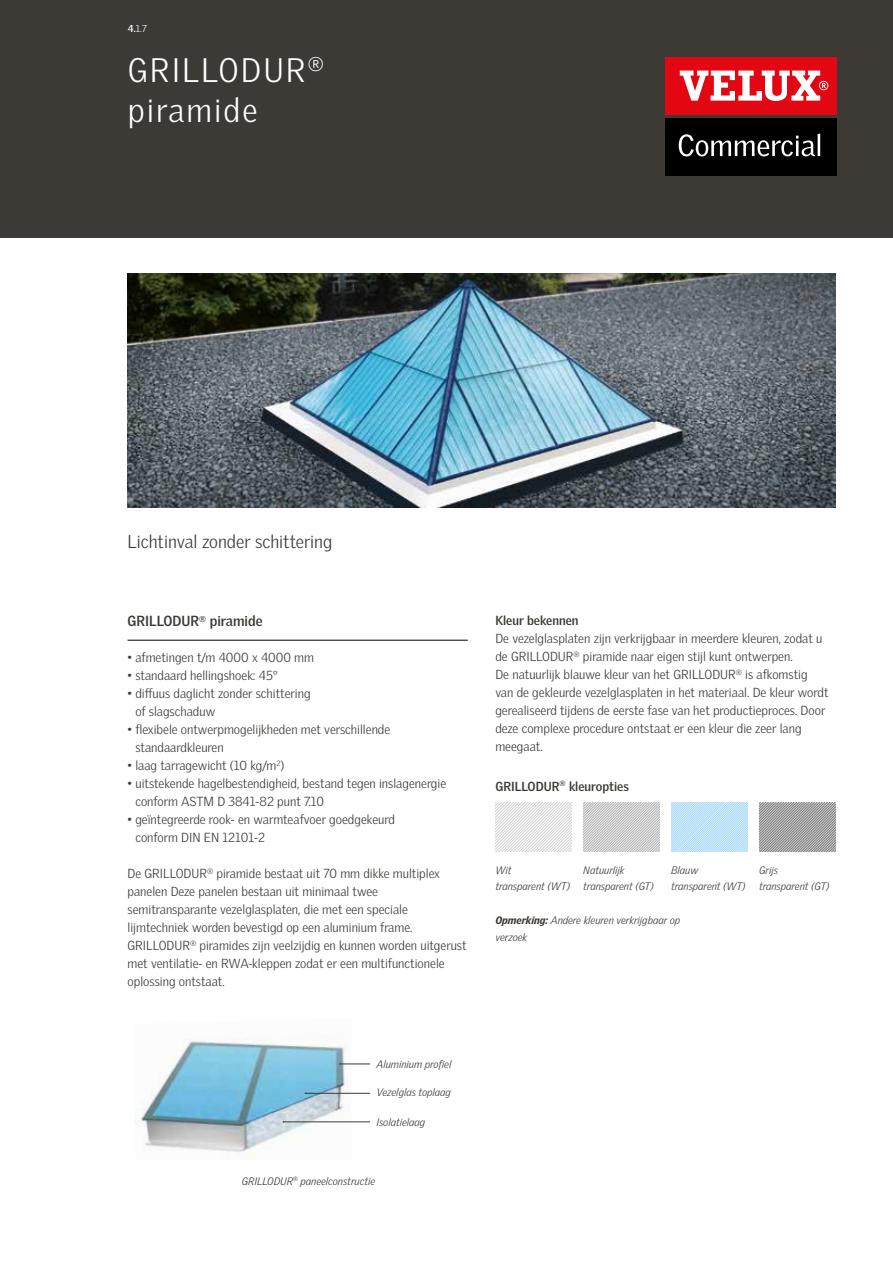
<style>
.page{position:relative;width:893px;height:1263px;background:#fff}
.page>*{position:absolute;margin:0;border:0;box-sizing:border-box;transform-origin:0 0}
.t1{font:300 33px/39.6px "Velux Gothic";letter-spacing:.06em;color:#fff}
.t2{font:300 18px "Velux Gothic";color:#3d3935}
.t3{font:700 14.25px "Velux Gothic";color:#3d3935}
.t4{font:300 12.75px/18px "Velux Gothic";color:#3d3935}
.t5{font:700 12.75px "Velux Gothic";color:#3d3935}
.t6{font:italic 300 10.5px/16.2px "Velux Gothic";color:#3d3935}
.t7{font:300 9.75px "Velux Gothic";color:#fff}
.s1{font-weight:700}
.s2{font-weight:900}
</style>
<div class="page">
<img style="left:135px;top:1039px;width:217px;height:119px">
<hr style="left:340px;top:1064px;width:30px;height:1px;background:#3d3935">
<hr style="left:305px;top:1093px;width:65px;height:1px;background:#3d3935">
<hr style="left:283px;top:1121px;width:87px;height:1px;background:#3d3935">
<svg style="left:495px;top:803px;width:77px;height:48px"></svg>
<svg style="left:583px;top:803px;width:77px;height:48px;background:#d0cfcf"></svg>
<svg style="left:759px;top:803px;width:77px;height:48px;background:#a5a5a5"></svg>
<svg style="left:671px;top:803px;width:77px;height:48px;background:#bfe3f8"></svg>
<img style="left:128px;top:273px;width:708px;height:234px">
<hr style="left:128px;top:640px;width:340px;height:1px;background:#000">
<div style="left:0;top:0;width:893px;height:237px;background:#3d3935"></div>
<div style="left:665px;top:57px;width:171px;height:57px;background:#e30613"></div>
<svg style="left:680px;top:71px;width:148px;height:30px"></svg>
<div style="left:665px;top:118px;width:171px;height:57px;background:#000"></div>
<svg style="left:679px;top:134px;width:141px;height:22px"></svg>
<p class="t7" style="left:128px;top:23px;width:20px"><span class="s1">4.</span>1.7</p>
<h1 class="t1" style="left:128px;top:50px;width:197px">GRILLODUR<sup>® </sup>piramide</h1>
<h2 class="t2" style="left:128px;top:531px;width:206px">Lichtinval zonder schittering</h2>
<p class="t3" style="left:128px;top:613px;width:137px">GRILLODUR<sup>®</sup> piramide</p>
<p class="t4" style="left:128px;top:648px;width:188px">• afmetingen t/m 4000 x 4000 mm</p>
<p class="t4" style="left:128px;top:666px;width:152px">• standaard hellingshoek: 45°</p>
<p class="t4" style="left:135px;top:684px;width:177px;text-indent:-8px">• diffuus daglicht zonder schittering of slagschaduw</p>
<p class="t4" style="left:135px;top:720px;width:256px;text-indent:-8px">• flexibele ontwerpmogelijkheden met verschillende standaardkleuren</p>
<p class="t4" style="left:128px;top:756px;width:158px">• laag tarragewicht (10 kg/m<sup>2</sup>)</p>
<p class="t4" style="left:135px;top:774px;width:312px;text-indent:-8px">• uitstekende hagelbestendigheid, bestand tegen inslagenergie conform ASTM D 3841-82 punt 7.10</p>
<p class="t4" style="left:135px;top:810px;width:261px;text-indent:-8px">• geïntegreerde rook- en warmteafvoer goedgekeurd conform DIN EN 12101-2</p>
<p class="t4" style="left:128px;top:864px;width:341px">De GRILLODUR<sup>®</sup> piramide bestaat uit 70 mm dikke multiplex panelen Deze panelen bestaan uit minimaal twee semitransparante vezelglasplaten, die met een speciale lijmtechniek worden bevestigd op een aluminium frame.<br>GRILLODUR<sup>®</sup> piramides zijn veelzijdig en kunnen worden uitgerust met ventilatie- en RWA-kleppen zodat er een multifunctionele oplossing ontstaat.</p>
<p class="t6" style="left:376px;top:1056px;width:76px">Aluminium profiel</p>
<p class="t6" style="left:376px;top:1084px;width:76px">Vezelglas toplaag</p>
<p class="t6" style="left:376px;top:1114px;width:50px">Isolatielaag</p>
<p class="t6" style="left:242px;top:1173px;width:135px">GRILLODUR<sup>®</sup> paneelconstructie</p>
<p class="t5" style="left:495px;top:613px;width:85px">Kleur bekennen</p>
<p class="t4" style="left:495px;top:629px;width:335px">De vezelglasplaten zijn verkrijgbaar in meerdere kleuren, zodat u de GRILLODUR<sup>®</sup> piramide naar eigen stijl kunt ontwerpen.<br>De natuurlijk blauwe kleur van het GRILLODUR<sup>®</sup> is afkomstig van de gekleurde vezelglasplaten in het materiaal. De kleur wordt gerealiseerd tijdens de eerste fase van het productieproces. Door deze complexe procedure ontstaat er een kleur die zeer lang meegaat.</p>
<p class="t5" style="left:495px;top:778px;width:135px">GRILLODUR<sup>®</sup> kleuropties</p>
<p class="t6" style="left:495px;top:862px;width:76px">Wit<br>transparent (WT)</p>
<p class="t6" style="left:583px;top:862px;width:72px">Natuurlijk transparent (GT)</p>
<p class="t6" style="left:759px;top:862px;width:72px">Grijs transparent (GT)</p>
<p class="t6" style="left:671px;top:862px;width:76px">Blauw transparent (WT)</p>
<p class="t6" style="left:495px;top:912px;width:186px"><span class="s2">Opmerking:</span> Andere kleuren verkrijgbaar op verzoek</p>
</div>
